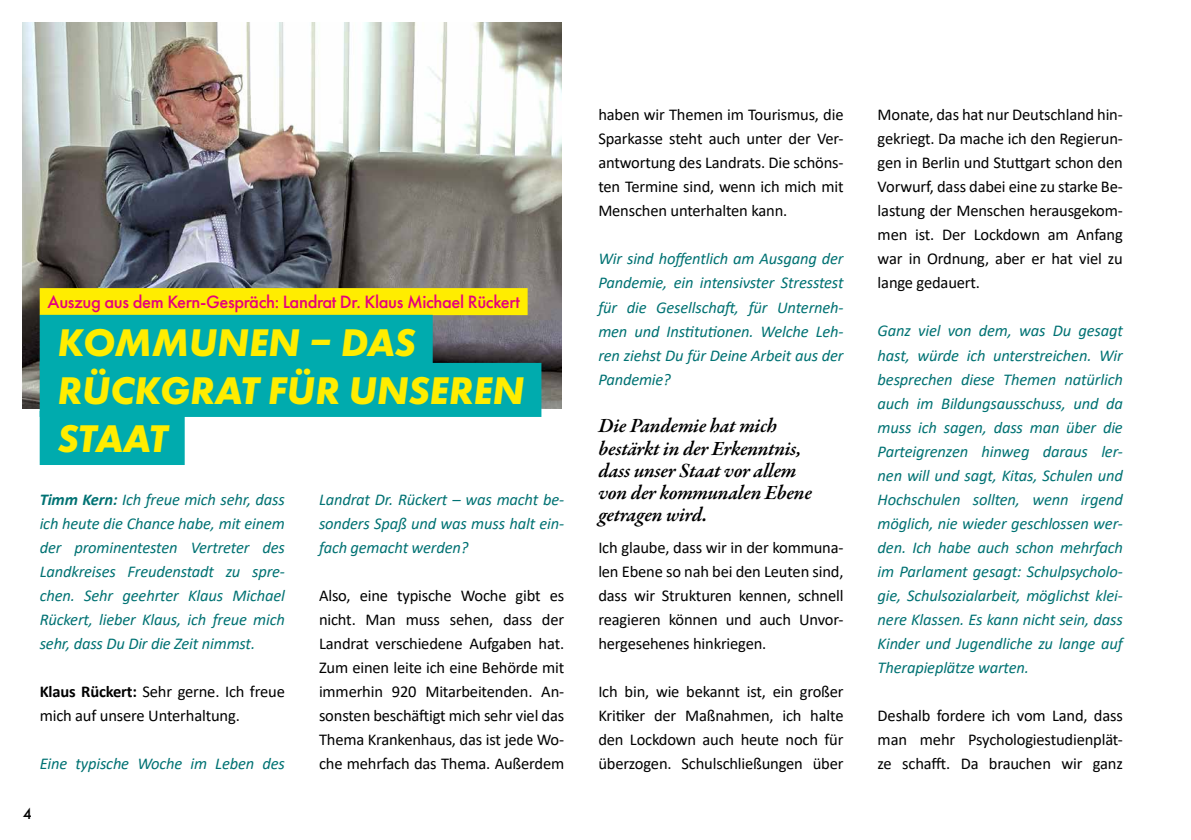
<style>
.page{position:relative;width:1191px;height:840px;background:#fff}
.page>*{position:absolute;margin:0;border:0;box-sizing:border-box;transform-origin:0 0}
.t1{font:italic 700 40px/48px "Futura PT";letter-spacing:-.005em;color:#ffed00}
.t2{font:italic 600 20.4px/22px "Garamond Premr Pro";letter-spacing:-.01em;color:#000}
.t3{font:500 18.4px "Futura PT";letter-spacing:-.02em;color:#e5007d}
.t4{font:16.4px/24px "Calibri";letter-spacing:-.01em;color:#000;text-align:justify}
.t5{font:italic 16.4px/24px "Calibri";letter-spacing:-.01em;color:#007273;text-align:justify}
.t6{font:500 16px "Futura PT";color:#000}
.s1{font-weight:700}
</style>
<div class="page">
<img style="left:22px;top:22px;width:540px;height:443px">
<p class="t3" style="left:48px;top:291px;width:474px">Auszug aus dem Kern-Gespräch: Landrat Dr. Klaus Michael Rückert</p>
<h1 class="t1" style="left:57px;top:318px;width:468px">KOMMUNEN ‒ DAS<br>RÜCKGRAT FÜR UNSEREN<br>STAAT</h1>
<p class="t5" style="left:40px;top:486px;width:247px"><span class="s1">Timm Kern:</span> Ich freue mich sehr, dass ich heute die Chance habe, mit einem der prominentesten Vertreter des Landkreises Freudenstadt zu spre&shy;chen. Sehr geehrter Klaus Michael Rückert, lieber Klaus, ich freue mich sehr, dass Du Dir die Zeit nimmst.</p>
<p class="t4" style="left:40px;top:678px;width:247px"><span class="s1">Klaus Rückert:</span> Sehr gerne. Ich freue mich auf unsere Unterhaltung.</p>
<p class="t5" style="left:40px;top:750px;width:247px">Eine typische Woche im Leben des</p>
<p class="t6" style="left:23px;top:803px;width:11px">4</p>
<p class="t5" style="left:319px;top:486px;width:247px">Landrat Dr. Rückert – was macht be&shy;sonders Spaß und was muss halt ein&shy;fach gemacht werden?</p>
<p class="t4" style="left:319px;top:582px;width:247px">Also, eine typische Woche gibt es nicht. Man muss sehen, dass der Landrat verschiedene Aufgaben hat.<br>Zum einen leite ich eine Behörde mit immerhin 920 Mitarbeitenden. An&shy;sonsten beschäftigt mich sehr viel das Thema Krankenhaus, das ist jede Wo&shy;che mehrfach das Thema. Außerdem</p>
<p class="t4" style="left:598px;top:102px;width:247px">haben wir Themen im Tourismus, die Sparkasse steht auch unter der Ver&shy;antwortung des Landrats. Die schöns&shy;ten Termine sind, wenn ich mich mit Menschen unterhalten kann.</p>
<p class="t5" style="left:598px;top:246px;width:247px">Wir sind hoffentlich am Ausgang der Pandemie, ein intensivster Stresstest für die Gesellschaft, für Unterneh&shy;men und Institutionen. Welche Leh&shy;ren ziehst Du für Deine Arbeit aus der Pandemie?</p>
<p class="t2" style="left:598px;top:416px;width:215px">Die Pandemie hat mich bestärkt in der Erkenntnis, dass unser Staat vor allem von der kommunalen Ebene getragen wird.</p>
<p class="t4" style="left:598px;top:534px;width:247px">Ich glaube, dass wir in der kommuna&shy;len Ebene so nah bei den Leuten sind, dass wir Strukturen kennen, schnell reagieren können und auch Unvor&shy;hergesehenes hinkriegen.</p>
<p class="t4" style="left:598px;top:678px;width:247px">Ich bin, wie bekannt ist, ein großer Kritiker der Maßnahmen, ich halte den Lockdown auch heute noch für überzogen. Schulschließungen über</p>
<p class="t4" style="left:877px;top:102px;width:247px">Monate, das hat nur Deutschland hin&shy;gekriegt. Da mache ich den Regierun&shy;gen in Berlin und Stuttgart schon den Vorwurf, dass dabei eine zu starke Be&shy;lastung der Menschen herausgekom&shy;men ist. Der Lockdown am Anfang war in Ordnung, aber er hat viel zu lange gedauert.</p>
<p class="t5" style="left:877px;top:318px;width:247px">Ganz viel von dem, was Du gesagt hast, würde ich unterstreichen. Wir besprechen diese Themen natürlich auch im Bildungsausschuss, und da muss ich sagen, dass man über die Parteigrenzen hinweg daraus ler&shy;nen will und sagt, Kitas, Schulen und Hochschulen sollten, wenn irgend möglich, nie wieder geschlossen wer&shy;den. Ich habe auch schon mehrfach im Parlament gesagt: Schulpsycholo&shy;gie, Schulsozialarbeit, möglichst klei&shy;nere Klassen. Es kann nicht sein, dass Kinder und Jugendliche zu lange auf Therapieplätze warten.</p>
<p class="t4" style="left:877px;top:702px;width:247px">Deshalb fordere ich vom Land, dass man mehr Psychologiestudienplät&shy;ze schafft. Da brauchen wir ganz</p>
</div>
